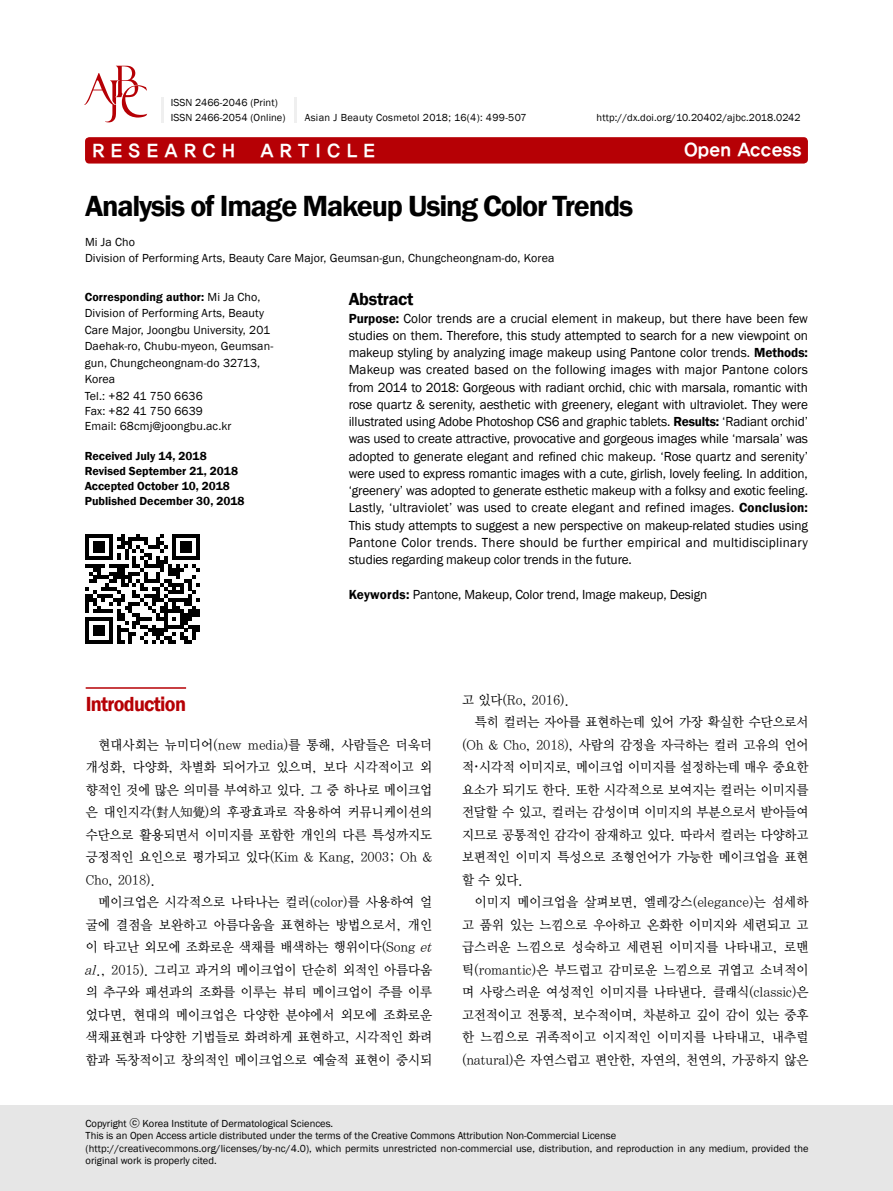
<style>
.page{position:relative;width:893px;height:1191px;background:#fff}
.page>*{position:absolute;margin:0;border:0;box-sizing:border-box;transform-origin:0 0}
.t1{font:600 30px "Franklin Gothic";letter-spacing:-.04em;color:#000}
.t2{font:600 21px "Franklin Gothic";letter-spacing:-.035em;color:#b60005;scale:.96 1}
.t3{font:18px "YDIYGO350";color:#fff}
.t4{font:600 18px "Franklin Gothic";letter-spacing:-.02em;color:#000}
.t5{font:13.5px/17.2px "Franklin Gothic";letter-spacing:-.01em;color:#000;text-align:justify}
.t6{font:13.5px/22.5px "YDIY Mj O330";letter-spacing:-.005em;color:#000;text-align:justify;scale:.95 1}
.t7{font:12px/16.5px "Franklin Gothic";letter-spacing:.01em;color:#000}
.t8{font:600 12px/15px "Franklin Gothic";color:#000}
.t9{font:10.5px/12.6px "Franklin Gothic";letter-spacing:.005em;color:#000}
.t10{font:10.5px "Franklin Gothic";letter-spacing:.03em;color:#000}
.s1{font-weight:600}
.s2{font-style:italic}
.s3{font-family:"Engravers"}
.s4{font-family:"YDIYGO330"}
</style>
<div class="page">
<div style="left:85px;top:137px;width:723px;height:26px;background:#b60005;border-radius:4px"></div>
<hr style="left:86px;top:687px;width:100px;height:1px;background:#b60005">
<div style="left:0;top:1106px;width:893px;height:85px;background:#e6e6e6"></div>
<svg style="left:84px;top:66px;width:63px;height:56px"></svg>
<hr style="left:294px;top:97px;width:3px;height:25px;background:#efefef">
<hr style="left:161px;top:97px;width:3px;height:25px;background:#efefef">
<svg style="left:85px;top:534px;width:115px;height:109px"></svg>
<p class="t9" style="left:171px;top:95px;width:116px;line-height:15px">ISSN 2466-2046 (Print)<br>ISSN 2466-2054 (Online)</p>
<p class="t10" style="left:305px;top:111px;width:223px">Asian J Beauty Cosmetol 2018; 16(4): 499-507</p>
<p class="t9" style="left:597px;top:111px;width:206px">http://dx.doi.org/10.20402/ajbc.2018.0242</p>
<h3 class="t3" style="left:92px;top:141px;width:144px">R E S E A R C H</h3>
<h3 class="t3" style="left:260px;top:141px;width:116px">A R T I C L E</h3>
<h3 class="t3" style="left:684px;top:140px;width:119px">Open Access</h3>
<h1 class="t1" style="left:85px;top:188px;width:550px">Analysis of Image Makeup Using Color Trends</h1>
<p class="t7" style="left:85px;top:234px;width:471px">Mi Ja Cho<br>Division of Performing Arts, Beauty Care Major, Geumsan-gun, Chungcheongnam-do, Korea</p>
<p class="t7" style="left:85px;top:289px;width:190px"><span class="s1">Corresponding author:</span> Mi Ja Cho,<br>Division of Performing Arts, Beauty<br>Care Major, Joongbu University, 201<br>Daehak-ro, Chubu-myeon, Geumsan&shy;gun, Chungcheongnam-do 32713,<br>Korea<br>Tel.: +82 41 750 6636</p>
<p class="t7" style="left:85px;top:403px;width:148px;line-height:15px">Fax: +82 41 750 6639<br>Email: 68cmj@joongbu.ac.kr</p>
<p class="t8" style="left:85px;top:448px;width:161px">Received July 14, 2018<br>Revised September 21, 2018<br>Accepted October 10, 2018<br>Published December 30, 2018</p>
<h3 class="t4" style="left:349px;top:288px;width:66px">Abstract</h3>
<p class="t5" style="left:349px;top:310px;width:461px"><span class="s1">Purpose:</span> Color trends are a crucial element in makeup, but there have been few studies on them. Therefore, this study attempted to search for a new viewpoint on makeup styling by analyzing image makeup using Pantone color trends. <span class="s1">Methods:<br></span>Makeup was created based on the following images with major Pantone colors from 2014 to 2018: Gorgeous with radiant orchid, chic with marsala, romantic with rose quartz &amp; serenity, aesthetic with greenery, elegant with ultraviolet. They were illustrated using Adobe Photoshop CS6 and graphic tablets. <span class="s1">Results:</span> ‘Radiant orchid’ was used to create attractive, provocative and gorgeous images while ‘marsala’ was adopted to generate elegant and refined chic makeup. ‘Rose quartz and serenity’ were used to express romantic images with a cute, girlish, lovely feeling. In addition, ‘greenery’ was adopted to generate esthetic makeup with a folksy and exotic feeling.<br>Lastly, ‘ultraviolet’ was used to create elegant and refined images. <span class="s1">Conclusion:<br></span>This study attempts to suggest a new perspective on makeup-related studies using Pantone Color trends. There should be further empirical and multidisciplinary studies regarding makeup color trends in the future.</p>
<p class="t5" style="left:349px;top:586px;width:360px"><span class="s1">Keywords:</span> Pantone, Makeup, Color trend, Image makeup, Design</p>
<h2 class="t2" style="left:86px;top:691px;width:106px">Introduction</h2>
<p class="t6" style="left:86px;top:734px;width:366px;text-indent:13px">현대사회는 뉴미디어(new media)를 통해, 사람들은 더욱더 개성화, 다양화, 차별화 되어가고 있으며, 보다 시각적이고 외 향적인 것에 많은 의미를 부여하고 있다. 그 중 하나로 메이크업 은 대인지각(對人知覺)의 후광효과로 작용하여 커뮤니케이션의 수단으로 활용되면서 이미지를 포함한 개인의 다른 특성까지도 긍정적인 요인으로 평가되고 있다(Kim &amp; Kang, 2003; Oh &amp; Cho, 2018).</p>
<p class="t6" style="left:85px;top:891px;width:370px;text-align:left;text-indent:14px">메이크업은 시각적으로 나타나는 컬러(color)를 사용하여 얼 굴에 결점을 보완하고 아름다움을 표현하는 방법으로서, 개인 이 타고난 외모에 조화로운 색채를 배색하는 행위이다(Song <span class="s2">et al</span>., 2015). 그리고 과거의 메이크업이 단순히 외적인 아름다움 의 추구와 패션과의 조화를 이루는 뷰티 메이크업이 주를 이루 었다면, 현대의 메이크업은 다양한 분야에서 외모에 조화로운 색채표현과 다양한 기법들로 화려하게 표현하고, 시각적인 화려 함과 독창적이고 창의적인 메이크업으로 예술적 표현이 중시되</p>
<p class="t6" style="left:462px;top:689px;width:115px">고 있다(Ro, 2016).</p>
<p class="t6" style="left:475px;top:711px;width:353px">특히 컬러는 자아를 표현하는데 있어 가장 확실한 수단으로서</p>
<p class="t6" style="left:462px;top:734px;width:366px">(Oh &amp; Cho, 2018), 사람의 감정을 자극하는 컬러 고유의 언어</p>
<p class="t6" style="left:462px;top:756px;width:366px">적<span class="s3">∙</span>시각적 이미지로, 메이크업 이미지를 설정하는데 매우 중요한</p>
<p class="t6" style="left:462px;top:779px;width:366px">요소가 되기도 한다. 또한 시각적으로 보여지는 컬러는 이미지를</p>
<p class="t6" style="left:462px;top:801px;width:366px">전달할 수 있고, 컬러는 감성이며 이미지의 부분으로서 받아들여</p>
<p class="t6" style="left:462px;top:824px;width:366px">지므로 공통적인 감각이 잠재하고 있다. 따라서 컬러는 다양하고</p>
<p class="t6" style="left:462px;top:846px;width:366px">보편적인 이미지 특성으로 조형언어가 가능한 메이크업을 표현</p>
<p class="t6" style="left:462px;top:869px;width:66px">할 수 있다.</p>
<p class="t6" style="left:475px;top:891px;width:353px">이미지 메이크업을 살펴보면, 엘레강스(elegance)는 섬세하</p>
<p class="t6" style="left:462px;top:914px;width:366px">고 품위 있는 느낌으로 우아하고 온화한 이미지와 세련되고 고</p>
<p class="t6" style="left:462px;top:936px;width:366px">급스러운 느낌으로 성숙하고 세련된 이미지를 나타내고, 로맨</p>
<p class="t6" style="left:462px;top:959px;width:366px">틱(romantic)은 부드럽고 감미로운 느낌으로 귀엽고 소녀적이</p>
<p class="t6" style="left:462px;top:981px;width:366px">며 사랑스러운 여성적인 이미지를 나타낸다. 클래식(classic)은</p>
<p class="t6" style="left:462px;top:1004px;width:366px">고전적이고 전통적, 보수적이며, 차분하고 깊이 감이 있는 중후</p>
<p class="t6" style="left:462px;top:1026px;width:366px">한 느낌으로 귀족적이고 이지적인 이미지를 나타내고, 내추럴</p>
<p class="t6" style="left:462px;top:1049px;width:366px">(natural)은 자연스럽고 편안한, 자연의, 천연의, 가공하지 않은</p>
<p class="t9" style="left:86px;top:1117px;width:724px">Copyright <span class="s4">ⓒ</span> Korea Institute of Dermatological Sciences.<br>This is an Open Access article distributed under the terms of the Creative Commons Attribution Non-Commercial License (http://creativecommons.org/licenses/by-nc/4.0), which permits unrestricted non-commercial use, distribution, and reproduction in any medium, provided the original work is properly cited.</p>
</div>
